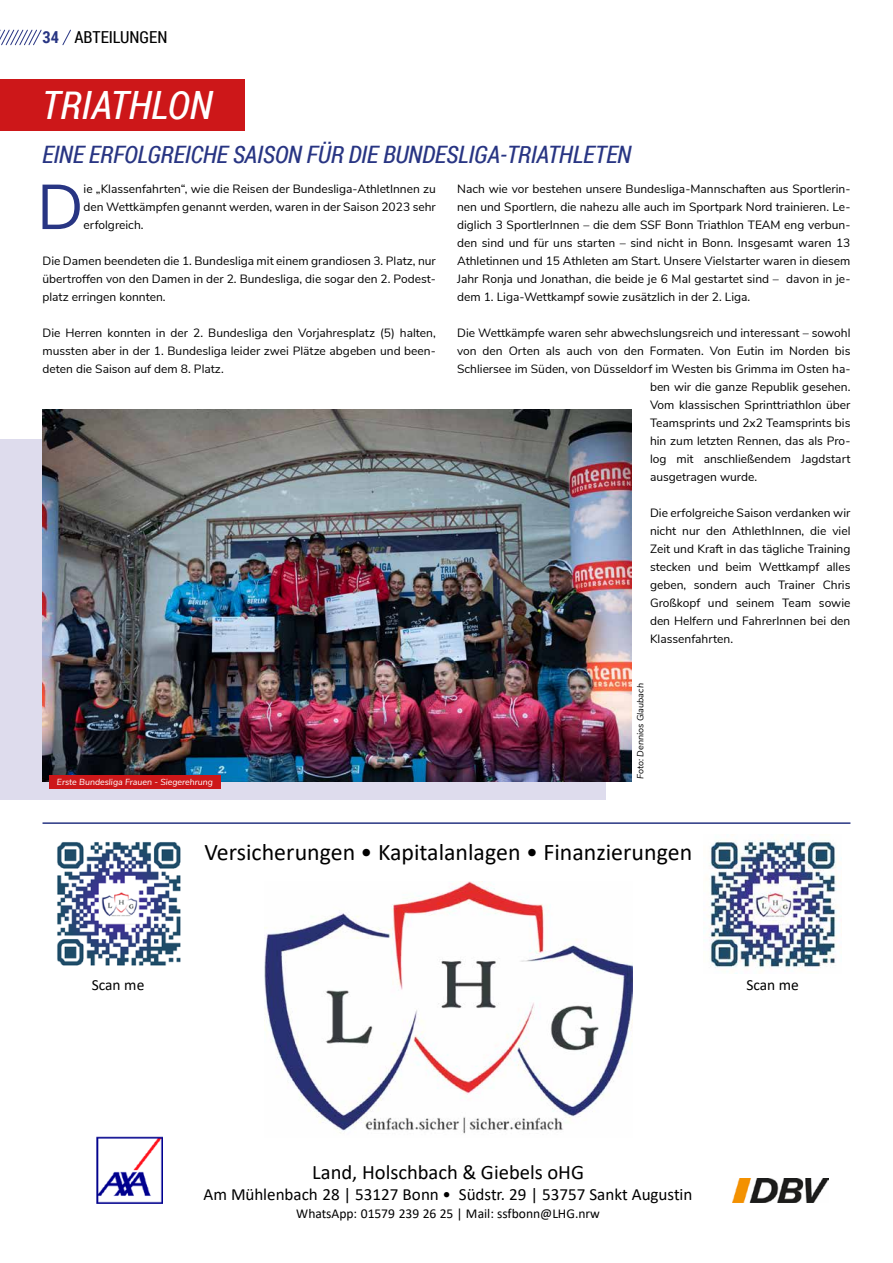
<style>
.page{position:relative;width:893px;height:1263px;background:#fff}
.page>*{position:absolute;margin:0;border:0;box-sizing:border-box;transform-origin:0 0}
.t1{font:63px "Nunito Sans";color:#283583}
.t2{font:italic 39px "Roboto Condensed";color:#fff}
.t3{font:italic 24px "Roboto Condensed";letter-spacing:-.01em;color:#283583}
.t4{font:23.85px "Calibri";color:#000}
.t5{font:20.55px "Calibri";color:#000}
.t6{font:17.1px "Calibri";letter-spacing:-.005em;color:#000}
.t7{font:16.5px "Roboto Condensed";color:#000}
.t8{font:15.45px "Calibri";color:#000}
.t9{font:13.5px "Calibri";letter-spacing:-.005em;color:#000}
.t10{font:12px/18px "Nunito Sans";color:#000;text-align:justify}
.t11{font:italic 9px "Nunito Sans";color:#000}
.t12{font:italic 8.7px "Nunito Sans";color:#fff}
.s1{font-weight:700;color:#283583}
</style>
<div class="page">
<div style="left:0;top:79px;width:244px;height:51px;background:#cd1719"></div>
<div style="left:0;top:439px;width:606px;height:360px;background:#dedced"></div>
<img style="left:42px;top:409px;width:589px;height:372px">
<img style="left:96px;top:1137px;width:66px;height:66px">
<img style="left:732px;top:1178px;width:96px;height:24px">
<img style="left:264px;top:882px;width:369px;height:252px">
<img style="left:57px;top:842px;width:124px;height:124px">
<img style="left:708px;top:835px;width:134px;height:134px">
<hr style="left:43px;top:822px;width:807px;height:2px;background:#283583">
<div style="left:49px;top:775px;width:172px;height:14px;background:#cd1719"></div>
<svg style="left:0;top:29px;width:42px;height:17px"></svg>
<svg style="left:62px;top:29px;width:9px;height:17px"></svg>
<h3 class="t7" style="left:43px;top:26px;width:126px"><span class="s1">34</span> ABTEILUNGEN</h3>
<h2 class="t2" style="left:41px;top:78px;width:172px">TRIATHLON</h2>
<h3 class="t3" style="left:42px;top:138px;width:591px">EINE ERFOLGREICHE SAISON FÜR DIE BUNDESLIGA-TRIATHLETEN</h3>
<h1 class="t1" style="left:37px;top:161px;width:48px">D</h1>
<p class="t10" style="left:84px;top:179px;width:354px">ie „Klassenfahrten“, wie die Reisen der Bundesliga-AthletInnen zu den Wettkämpfen genannt werden, waren in der Saison 2023 sehr erfolgreich.</p>
<p class="t10" style="left:43px;top:251px;width:395px">Die Damen beendeten die 1. Bundesliga mit einem grandiosen 3. Platz, nur übertroffen von den Damen in der 2. Bundesliga, die sogar den 2. Podest&shy;platz erringen konnten.</p>
<p class="t10" style="left:43px;top:323px;width:395px">Die Herren konnten in der 2. Bundesliga den Vorjahresplatz (5) halten, mussten aber in der 1. Bundesliga leider zwei Plätze abgeben und been&shy;deten die Saison auf dem 8. Platz.</p>
<p class="t12" style="left:57px;top:776px;width:158px">Erste Bundesliga Frauen - Siegerehrung</p>
<p class="t10" style="left:457px;top:179px;width:395px">Nach wie vor bestehen unsere Bundesliga-Mannschaften aus Sportlerin&shy;nen und Sportlern, die nahezu alle auch im Sportpark Nord trainieren. Le&shy;diglich 3 SportlerInnen – die dem SSF Bonn Triathlon TEAM eng verbun&shy;den sind und für uns starten – sind nicht in Bonn. Insgesamt waren 13<br>Athletinnen und 15 Athleten am Start. Unsere Vielstarter waren in diesem Jahr Ronja und Jonathan, die beide je 6 Mal gestartet sind – davon in je&shy;dem 1. Liga-Wettkampf sowie zusätzlich in der 2. Liga.</p>
<p class="t10" style="left:457px;top:323px;width:395px">Die Wettkämpfe waren sehr abwechslungsreich und interessant – sowohl</p>
<p class="t10" style="left:457px;top:341px;width:395px">von den Orten als auch von den Formaten. Von Eutin im Norden bis</p>
<p class="t10" style="left:457px;top:359px;width:395px">Schliersee im Süden, von Düsseldorf im Westen bis Grimma im Osten ha-</p>
<p class="t10" style="left:650px;top:377px;width:202px">ben wir die ganze Republik gesehen.</p>
<p class="t10" style="left:650px;top:395px;width:202px">Vom klassischen Sprinttriathlon über</p>
<p class="t10" style="left:650px;top:413px;width:202px">Teamsprints und 2x2 Teamsprints bis</p>
<p class="t10" style="left:650px;top:431px;width:202px">hin zum letzten Rennen, das als Pro-</p>
<p class="t10" style="left:650px;top:449px;width:202px">log mit anschließendem Jagdstart</p>
<p class="t10" style="left:650px;top:467px;width:109px">ausgetragen wurde.</p>
<p class="t10" style="left:650px;top:503px;width:202px">Die erfolgreiche Saison verdanken wir nicht nur den AthlethInnen, die viel Zeit und Kraft in das tägliche Training stecken und beim Wettkampf alles geben, sondern auch Trainer Chris Großkopf und seinem Team sowie den Helfern und FahrerInnen bei den Klassenfahrten.</p>
<p class="t11" style="left:634px;top:779px;width:97px;rotate:-90deg">Foto: Dennios Glaubach</p>
<h3 class="t4" style="left:205px;top:836px;width:489px">Versicherungen • Kapitalanlagen • Finanzierungen</h3>
<p class="t8" style="left:92px;top:974px;width:54px">Scan me</p>
<p class="t8" style="left:746px;top:974px;width:54px">Scan me</p>
<h3 class="t5" style="left:312px;top:1158px;width:273px">Land, Holschbach &amp; Giebels oHG</h3>
<h3 class="t6" style="left:204px;top:1183px;width:490px">Am Mühlenbach 28 | 53127 Bonn • Südstr. 29 | 53757 Sankt Augustin</h3>
<p class="t9" style="left:296px;top:1204px;width:305px">WhatsApp: 01579 239 26 25 | Mail: ssfbonn@LHG.nrw</p>
</div>
